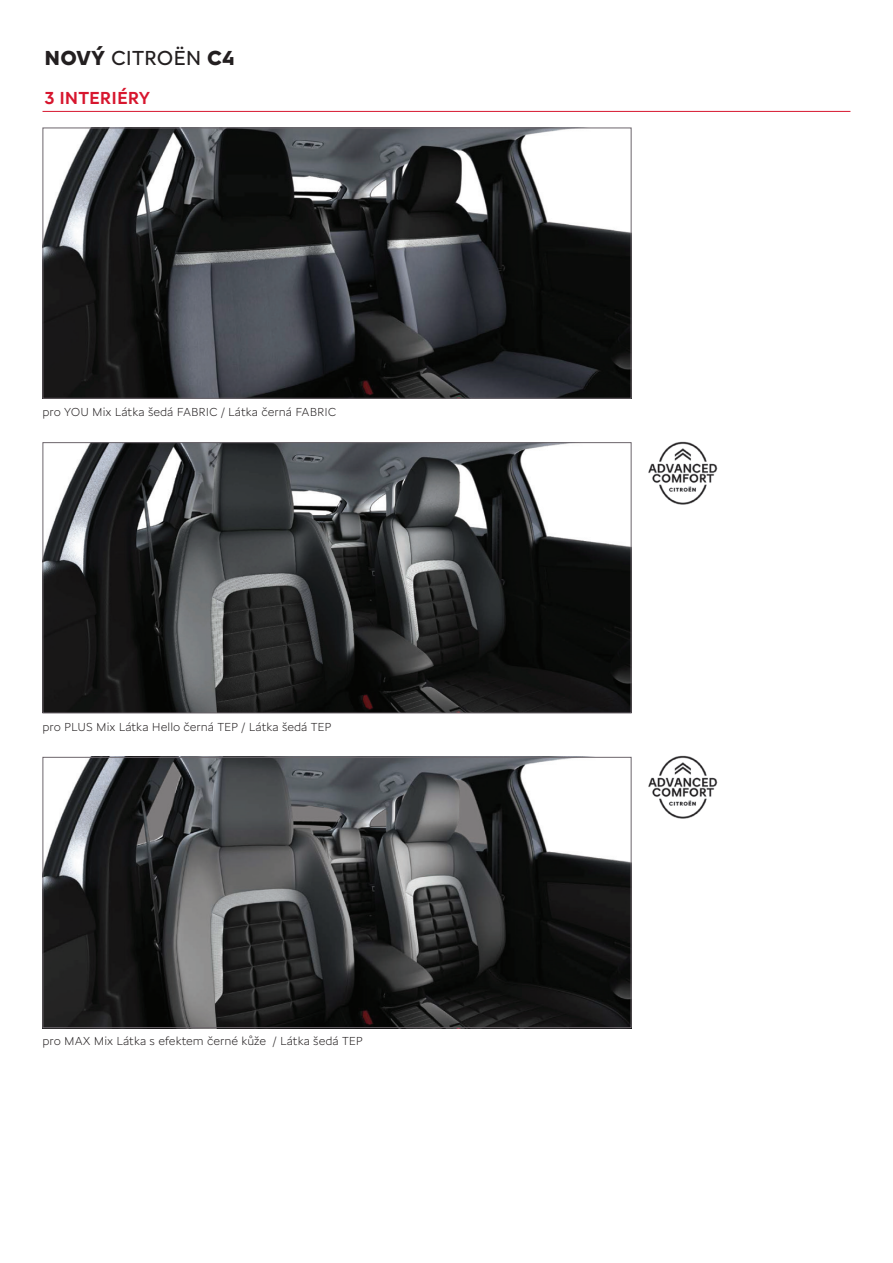
<style>
.page{position:relative;width:893px;height:1263px;background:#fff}
.page>*{position:absolute;margin:0;border:0;box-sizing:border-box;transform-origin:0 0}
.t1{font:21px "Citroen Type Latin";color:#231f20}
.t2{font:500 18px "Citroen Type Latin";color:#d7162e}
.t3{font:300 12px "Citroen Type Latin";color:#231f20}
.s1{font-weight:700}
</style>
<div class="page">
<hr style="left:43px;top:111px;width:807px;height:1px;background:#d7162e">
<img style="left:45px;top:130px;width:584px;height:267px">
<div style="left:43px;top:128px;width:588px;height:271px;border:1px solid #6c656b"></div>
<img style="left:45px;top:444px;width:584px;height:267px">
<div style="left:43px;top:442px;width:588px;height:271px;border:1px solid #6c656b"></div>
<img style="left:45px;top:759px;width:584px;height:267px">
<div style="left:43px;top:757px;width:588px;height:271px;border:1px solid #6c656b"></div>
<img style="left:649px;top:441px;width:68px;height:64px">
<img style="left:649px;top:755px;width:68px;height:64px">
<h1 class="t1" style="left:45px;top:42px;width:80px"><span class="s1">NOVÝ</span> CITRO</h1>
<h1 class="t1" style="left:173px;top:42px;width:63px">ËN <span class="s1">C4</span></h1>
<h2 class="t2" style="left:45px;top:85px;width:107px">3 INTERIÉRY</h2>
<p class="t3" style="left:43px;top:403px;width:295px">pro YOU Mix Látka šedá FABRIC / Látka černá FABRIC</p>
<p class="t3" style="left:43px;top:718px;width:291px">pro PLUS Mix Látka Hello černá TEP / Látka šedá TEP</p>
<p class="t3" style="left:43px;top:1032px;width:322px">pro MAX Mix Látka s efektem černé kůže / Látka šedá TEP</p>
</div>
